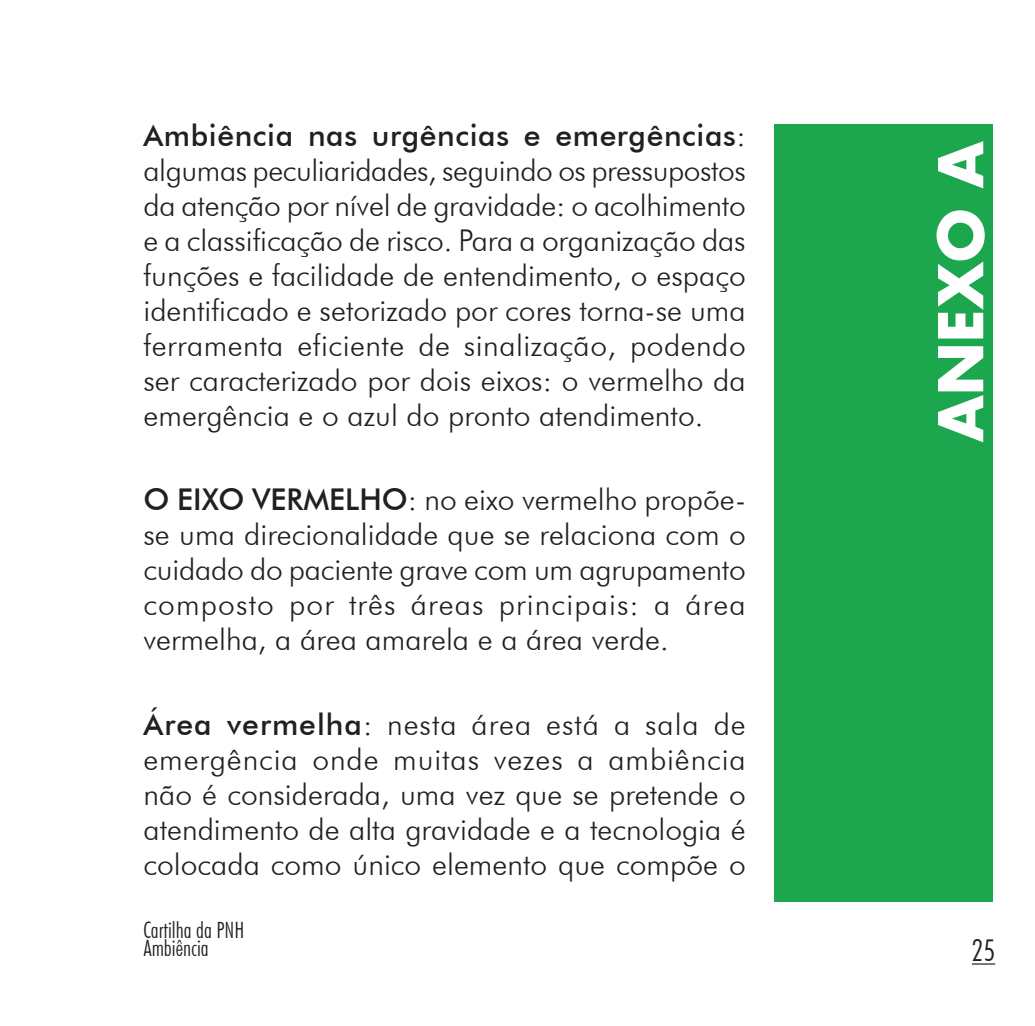
<style>
.page{position:relative;width:1035px;height:1026px;background:#fff}
.page>*{position:absolute;margin:0;border:0;box-sizing:border-box;transform-origin:0 0}
.t1{font:700 60px "Futura";color:#fff}
.t2{font:300 30px/35px "Futura BT";color:#231f20;text-align:justify}
.t3{font:300 condensed 30px "Futura BT";color:#231f20}
.t4{font:300 condensed 22.5px/17.8px "Futura BT";color:#231f20}
.s1{font-weight:500}
</style>
<div class="page">
<svg style="left:972px;top:963px;width:23px;height:1px"></svg>
<div style="left:774px;top:124px;width:219px;height:777px;background:#1ca74e"></div>
<p class="t2" style="left:143px;top:118px;width:604px"><span class="s1">Ambiência nas urgências e emergências</span>: algumas peculiaridades, seguindo os pressupostos da atenção por nível de gravidade: o acolhimento e a classificação de risco. Para a organização das funções e facilidade de entendimento, o espaço identificado e setorizado por cores torna-se uma ferramenta eficiente de sinalização, podendo ser caracterizado por dois eixos: o vermelho da emergência e o azul do pronto atendimento.</p>
<p class="t2" style="left:143px;top:482px;width:604px"><span class="s1">O EIXO VERMELHO</span>: no eixo vermelho propõe&shy;se uma direcionalidade que se relaciona com o cuidado do paciente grave com um agrupamento composto por três áreas principais: a área vermelha, a área amarela e a área verde.</p>
<p class="t2" style="left:143px;top:706px;width:604px"><span class="s1">Área vermelha</span>: nesta área está a sala de emergência onde muitas vezes a ambiência não é considerada, uma vez que se pretende o atendimento de alta gravidade e a tecnologia é colocada como único elemento que compõe o</p>
<p class="t4" style="left:143px;top:921px;width:102px">Cartilha da PNH<br>Ambiência</p>
<h1 class="t1" style="left:935px;top:442px;width:303px;rotate:-90deg">ANEXO A</h1>
<p class="t3" style="left:972px;top:932px;width:25px">25</p>
</div>
